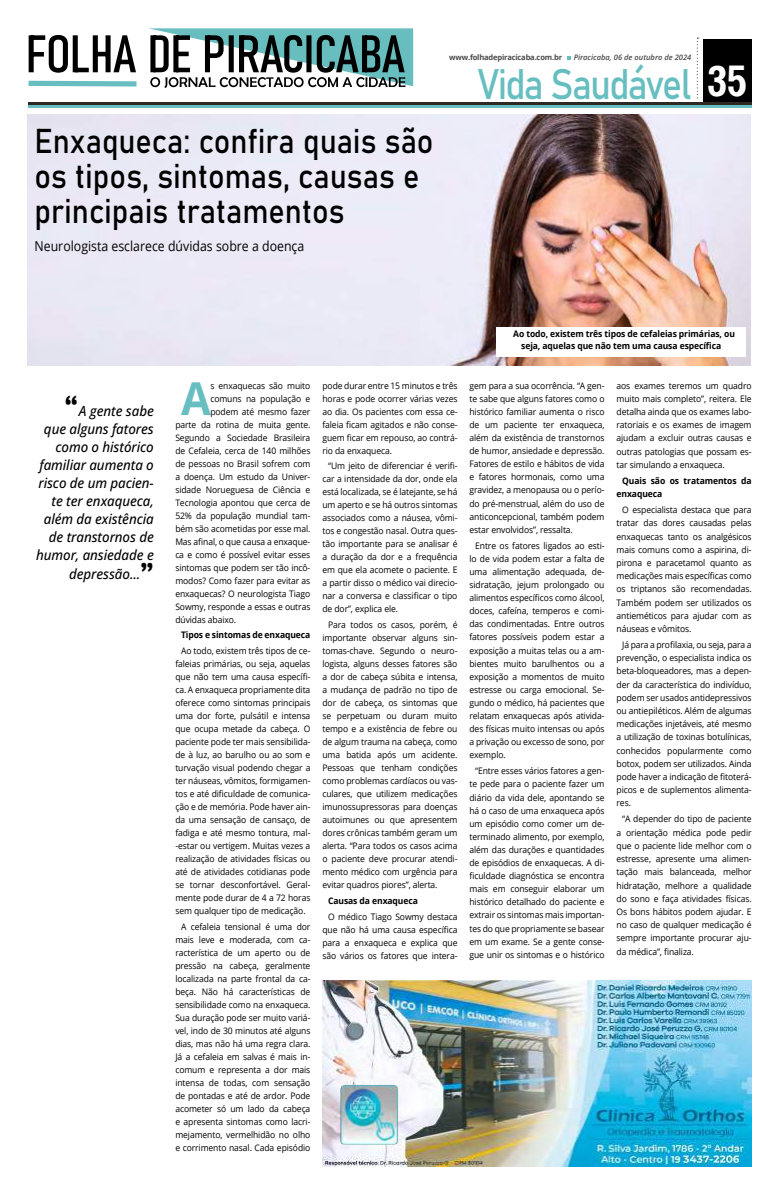
<style>
.page{position:relative;width:780px;height:1191px;background:#fff}
.page>*{position:absolute;margin:0;border:0;box-sizing:border-box;transform-origin:0 0}
.t1{font:700 45.4px "Open Sans";color:#67bec0;scale:.95 1}
.t2{font:42.1px "Bahnschrift";letter-spacing:-.045em;color:#67bec0;scale:.89 1}
.t3{font:34px/35px "Bahnschrift";color:#000;scale:.9 1}
.t4{font:italic 500 14px/18.1px "Open Sans";letter-spacing:-.005em;color:#000;text-align:right;scale:.95 1}
.t5{font:13.7px "Open Sans";color:#000;scale:.9 1}
.t6{font:9px/13px "Open Sans";letter-spacing:-.01em;color:#000;text-align:justify;scale:.95 1}
.t7{font:700 9px/12px "Open Sans";letter-spacing:-.01em;color:#000;scale:.95 1}
.t8{font:700 7.6px "Open Sans";letter-spacing:-.025em;color:#4a4948}
.t9{font:italic 600 7.6px "Open Sans";color:#4a4948}
.s1{font-family:"Arena Condensed";font-weight:700;font-size:40.6px;color:#fff}
.s2{font-family:"Britannic";font-weight:700;font-style:normal;font-size:30px}
</style>
<div class="page">
<img style="left:27px;top:115px;width:723px;height:250px">
<div style="left:496px;top:327px;width:249px;height:30px;background:#fff"></div>
<div style="left:703px;top:39px;width:48px;height:65px;background:#000"></div>
<hr style="left:28px;top:105px;width:723px;height:2px;background:#67bec0">
<hr style="left:28px;top:102px;width:723px;height:3px;background:#2c2824">
<svg style="left:696px;top:38px;width:2px;height:61px"></svg>
<svg style="left:567px;top:56px;width:3px;height:4px"></svg>
<svg style="left:28px;top:28px;width:385px;height:60px"></svg>
<img style="left:322px;top:980px;width:429px;height:186px">
<img style="left:333px;top:1077px;width:72px;height:74px">
<p class="t8" style="left:449px;top:52px;width:114px">www.folhadepiracicaba.com.br</p>
<p class="t9" style="left:573px;top:52px;width:119px">Piracicaba, 06 de outubro de 2024</p>
<h3 class="t3" style="left:35px;top:121px;width:445px">Enxaqueca: confira quais são os tipos, sintomas, causas e principais tratamentos</h3>
<h3 class="t5" style="left:35px;top:236px;width:301px">Neurologista esclarece dúvidas sobre a doença</h3>
<h2 class="t2" style="left:477px;top:52px;width:304px">Vida Saudável <span class="s1">35</span></h2>
<h3 class="t4" style="left:36px;top:401px;width:125px"><span class="s2">“</span>A gente sabe<br>que alguns fatores como o histórico familiar aumenta o risco de um pacien&shy;te ter enxaqueca, além da existência de transtornos de humor, ansiedade e depressão...<span class="s2">”</span></h3>
<h1 class="t1" style="left:181px;top:366px;width:33px">A</h1>
<p class="t6" style="left:210px;top:378px;width:107px">s enxaquecas são muito</p>
<p class="t6" style="left:210px;top:391px;width:107px">comuns na população e</p>
<p class="t6" style="left:210px;top:404px;width:107px">podem até mesmo fazer</p>
<p class="t6" style="left:175px;top:417px;width:144px">parte da rotina de muita gente.</p>
<p class="t6" style="left:175px;top:430px;width:144px">Segundo a Sociedade Brasileira</p>
<p class="t6" style="left:175px;top:443px;width:144px">de Cefaleia, cerca de 140 milhões</p>
<p class="t6" style="left:175px;top:456px;width:144px">de pessoas no Brasil sofrem com</p>
<p class="t6" style="left:175px;top:469px;width:144px">a doença. Um estudo da Univer-</p>
<p class="t6" style="left:175px;top:482px;width:144px">sidade Norueguesa de Ciência e</p>
<p class="t6" style="left:175px;top:495px;width:144px">Tecnologia apontou que cerca de</p>
<p class="t6" style="left:175px;top:508px;width:144px">52% da população mundial tam-</p>
<p class="t6" style="left:175px;top:521px;width:144px">bém são acometidas por esse mal.</p>
<p class="t6" style="left:175px;top:534px;width:144px">Mas afinal, o que causa a enxaque-</p>
<p class="t6" style="left:175px;top:547px;width:144px">ca e como é possível evitar esses</p>
<p class="t6" style="left:175px;top:560px;width:144px">sintomas que podem ser tão incô-</p>
<p class="t6" style="left:175px;top:573px;width:144px">modos? Como fazer para evitar as</p>
<p class="t6" style="left:175px;top:586px;width:144px">enxaquecas? O neurologista Tiago</p>
<p class="t6" style="left:175px;top:599px;width:144px">Sowmy, responde a essas e outras</p>
<p class="t6" style="left:175px;top:612px;width:66px">dúvidas abaixo.</p>
<p class="t7" style="left:181px;top:629px;width:138px">Tipos e sintomas de enxaqueca</p>
<p class="t6" style="left:175px;top:644px;width:144px;text-indent:6px">Ao todo, existem três tipos de ce&shy;faleias primárias, ou seja, aquelas que não tem uma causa específi&shy;ca. A enxaqueca propriamente dita oferece como sintomas principais uma dor forte, pulsátil e intensa que ocupa metade da cabeça. O paciente pode ter mais sensibilida&shy;de à luz, ao barulho ou ao som e turvação visual podendo chegar a ter náuseas, vômitos, formigamen&shy;tos e até dificuldade de comunica&shy;ção e de memória. Pode haver ain&shy;da uma sensação de cansaço, de fadiga e até mesmo tontura, mal--estar ou vertigem. Muitas vezes a realização de atividades físicas ou até de atividades cotidianas pode se tornar desconfortável. Geral&shy;mente pode durar de 4 a 72 horas sem qualquer tipo de medicação.</p>
<p class="t6" style="left:175px;top:920px;width:144px;text-indent:6px">A cefaleia tensional é uma dor mais leve e moderada, com ca&shy;racterística de um aperto ou de pressão na cabeça, geralmente localizada na parte frontal da ca&shy;beça. Não há características de sensibilidade como na enxaqueca.<br>Sua duração pode ser muito variá&shy;vel, indo de 30 minutos até alguns dias, mas não há uma regra clara.<br>Já a cefaleia em salvas é mais in&shy;comum e representa a dor mais intensa de todas, com sensação de pontadas e até de ardor. Pode acometer só um lado da cabeça e apresenta sintomas como lacri&shy;mejamento, vermelhidão no olho e corrimento nasal. Cada episódio</p>
<p class="t6" style="left:322px;top:378px;width:144px">pode durar entre 15 minutos e três horas e pode ocorrer várias vezes ao dia. Os pacientes com essa ce&shy;faleia ficam agitados e não conse&shy;guem ficar em repouso, ao contrá&shy;rio da enxaqueca.</p>
<p class="t6" style="left:322px;top:459px;width:144px;text-indent:6px">“Um jeito de diferenciar é verifi&shy;car a intensidade da dor, onde ela está localizada, se é latejante, se há um aperto e se há outros sintomas associados como a náusea, vômi&shy;tos e congestão nasal. Outra ques&shy;tão importante para se analisar é a duração da dor e a frequência em que ela acomete o paciente. E a partir disso o médico vai direcio&shy;nar a conversa e classificar o tipo de dor”, explica ele.</p>
<p class="t6" style="left:322px;top:618px;width:144px;text-indent:6px">Para todos os casos, porém, é importante observar alguns sin&shy;tomas-chave. Segundo o neuro&shy;logista, alguns desses fatores são a dor de cabeça súbita e intensa, a mudança de padrão no tipo de dor de cabeça, os sintomas que se perpetuam ou duram muito tempo e a existência de febre ou de algum trauma na cabeça, como uma batida após um acidente.<br>Pessoas que tenham condições como problemas cardíacos ou vas&shy;culares, que utilizem medicações imunossupressoras para doenças autoimunes ou que apresentem dores crônicas também geram um alerta. “Para todos os casos acima o paciente deve procurar atendi&shy;mento médico com urgência para evitar quadros piores”, alerta.</p>
<p class="t7" style="left:328px;top:894px;width:96px">Causas da enxaqueca</p>
<p class="t6" style="left:322px;top:910px;width:144px;text-indent:6px">O médico Tiago Sowmy destaca que não há uma causa específica para a enxaqueca e explica que são vários os fatores que intera-</p>
<p class="t7" style="left:521px;top:327px;width:226px;text-indent:-8px">Ao todo, existem três tipos de cefaleias primárias, ou seja, aquelas que não tem uma causa específica</p>
<p class="t6" style="left:469px;top:378px;width:144px">gem para a sua ocorrência. “A gen&shy;te sabe que alguns fatores como o histórico familiar aumenta o risco de um paciente ter enxaqueca, além da existência de transtornos de humor, ansiedade e depressão.<br>Fatores de estilo e hábitos de vida e fatores hormonais, como uma gravidez, a menopausa ou o perío&shy;do pré-menstrual, além do uso de anticoncepcional, também podem estar envolvidos”, ressalta.</p>
<p class="t6" style="left:469px;top:538px;width:144px;text-indent:6px">Entre os fatores ligados ao esti&shy;lo de vida podem estar a falta de uma alimentação adequada, de&shy;sidratação, jejum prolongado ou alimentos específicos como álcool, doces, cafeína, temperos e comi&shy;das condimentadas. Entre outros fatores possíveis podem estar a exposição a muitas telas ou a am&shy;bientes muito barulhentos ou a exposição a momentos de muito estresse ou carga emocional. Se&shy;gundo o médico, há pacientes que relatam enxaquecas após ativida&shy;des físicas muito intensas ou após a privação ou excesso de sono, por exemplo.</p>
<p class="t6" style="left:469px;top:764px;width:144px;text-indent:6px">“Entre esses vários fatores a gen&shy;te pede para o paciente fazer um diário da vida dele, apontando se há o caso de uma enxaqueca após um episódio como comer um de&shy;terminado alimento, por exemplo, além das durações e quantidades de episódios de enxaquecas. A di&shy;ficuldade diagnóstica se encontra mais em conseguir elaborar um histórico detalhado do paciente e extrair os sintomas mais importan&shy;tes do que propriamente se basear em um exame. Se a gente conse&shy;gue unir os sintomas e o histórico</p>
<p class="t6" style="left:616px;top:378px;width:144px">aos exames teremos um quadro muito mais completo”, reitera. Ele detalha ainda que os exames labo&shy;ratoriais e os exames de imagem ajudam a excluir outras causas e outras patologias que possam es&shy;tar simulando a enxaqueca.</p>
<p class="t7" style="left:616px;top:474px;width:144px;line-height:13.2px;text-indent:6px">Quais são os tratamentos da enxaqueca</p>
<p class="t6" style="left:616px;top:503px;width:144px;text-indent:6px">O especialista destaca que para tratar das dores causadas pelas enxaquecas tanto os analgésicos mais comuns como a aspirina, di&shy;pirona e paracetamol quanto as medicações mais específicas como os triptanos são recomendadas.<br>Também podem ser utilizados os antieméticos para ajudar com as náuseas e vômitos.</p>
<p class="t6" style="left:616px;top:638px;width:144px;text-indent:6px">Já para a profilaxia, ou seja, para a prevenção, o especialista indica os beta-bloqueadores, mas a depen&shy;der da característica do indivíduo, podem ser usados antidepressivos ou antiepiléticos. Além de algumas medicações injetáveis, até mesmo a utilização de toxinas botulínicas, conhecidos popularmente como botox, podem ser utilizados. Ainda pode haver a indicação de fitoterá&shy;picos e de suplementos alimenta&shy;res.</p>
<p class="t6" style="left:616px;top:812px;width:144px;text-indent:6px">“A depender do tipo de paciente a orientação médica pode pedir que o paciente lide melhor com o estresse, apresente uma alimen&shy;tação mais balanceada, melhor hidratação, melhore a qualidade do sono e faça atividades físicas.<br>Os bons hábitos podem ajudar. E no caso de qualquer medicação é sempre importante procurar aju&shy;da médica”, finaliza.</p>
</div>
